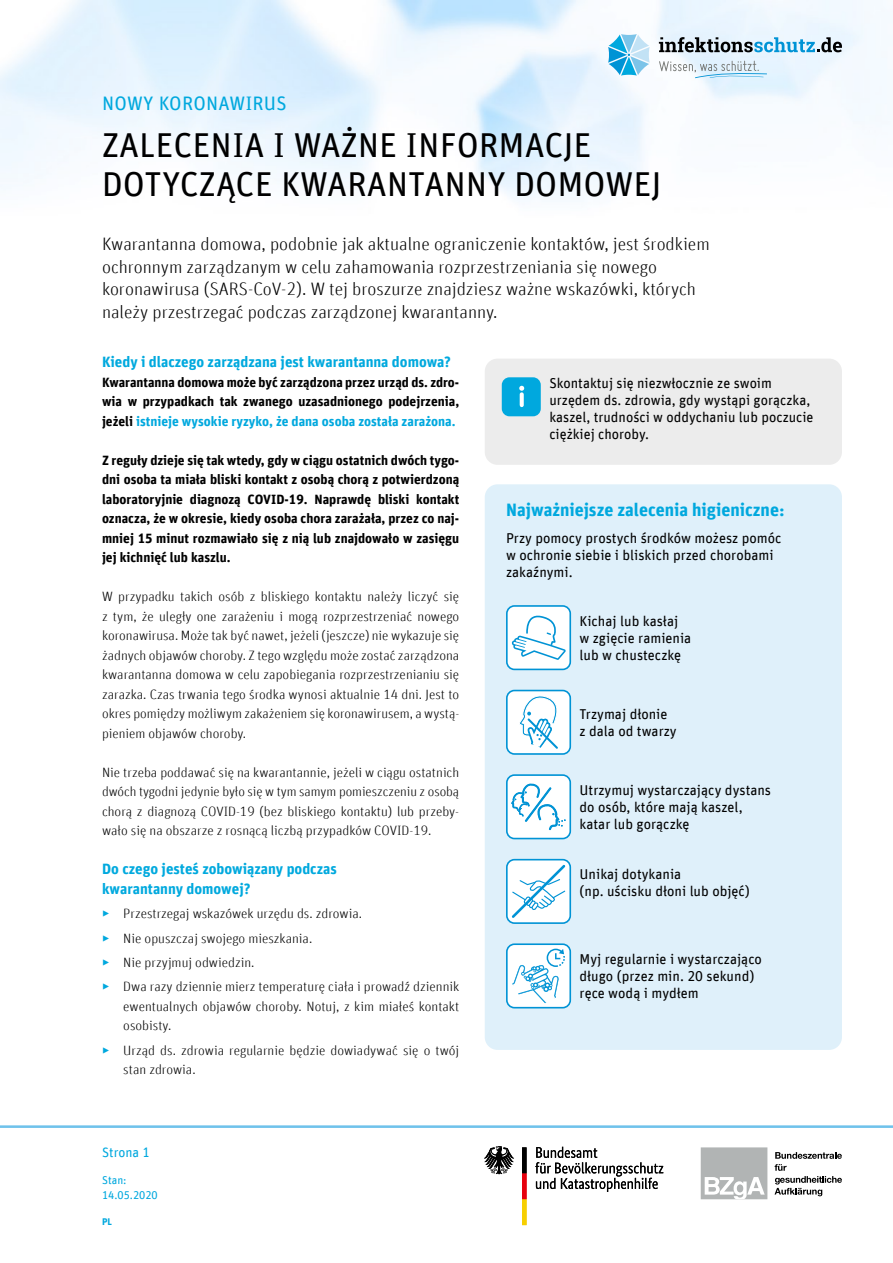
<style>
.page{position:relative;width:893px;height:1263px;background:#fff}
.page>*{position:absolute;margin:0;border:0;box-sizing:border-box;transform-origin:0 0}
.Titel{font:34.5px "Unit Offc Pro";color:#000}
.Subtitle{font:19.5px "Unit Offc Pro";letter-spacing:.01em;color:#00a8de}
.p-einstiegstext{font:300 18px/22.5px "Unit Offc Pro";color:#000}
.h-box{font:700 18px "Unit Offc Pro";color:#00a8de}
.t1{font:700 15px/19.5px "Unit Offc Pro";color:#00a9de}
.p-box{font:14.25px/17px "Unit Offc Pro";color:#000}
.t2{font:300 13.5px/19.5px "Unit Offc Pro";color:#000;text-align:justify}
.p-ohne_abstand{font:700 13.5px/19.5px "Unit Offc Pro";color:#000;text-align:justify}
.t3{font:13.5px "Unit Offc Pro";color:#00a8de}
.t4{font:11.25px/15.8px "Unit Offc Pro";color:#00a8de}
.t5{font:700 9.75px "Unit Offc Pro";color:#00a8de}
.s1{color:#00a8de}
</style>
<div class="page">
<hr style="left:0;top:1125px;width:893px;height:3px;background:#6fc2eb">
<svg style="left:659px;top:37px;width:183px;height:15px;background:#8aa5b3"></svg>
<svg style="left:659px;top:61px;width:108px;height:17px"></svg>
<svg style="left:608px;top:34px;width:42px;height:42px"></svg>
<svg style="left:774px;top:1152px;width:68px;height:44px"></svg>
<div style="left:701px;top:1147px;width:66px;height:52px;background:#b1b4b4"></div>
<svg style="left:705px;top:1177px;width:60px;height:22px"></svg>
<svg style="left:535px;top:1147px;width:128px;height:45px"></svg>
<svg style="left:484px;top:1146px;width:30px;height:28px"></svg>
<svg style="left:522px;top:1147px;width:5px;height:78px"></svg>
<div style="left:485px;top:359px;width:357px;height:106px;background:#ececec;border-radius:13px"></div>
<div style="left:502px;top:377px;width:39px;height:39px;background:#00a8de;border-radius:8px"></div>
<svg style="left:520px;top:394px;width:4px;height:11px"></svg>
<svg style="left:519px;top:386px;width:5px;height:5px"></svg>
<div style="left:485px;top:484px;width:357px;height:566px;background:#dff0fa;border-radius:13px"></div>
<div style="left:507px;top:944px;width:63px;height:64px;background:#fff;border-radius:8px"></div>
<div style="left:506px;top:943px;width:65px;height:65px;border:2px solid #0093d5;border-radius:8px"></div>
<svg style="left:512px;top:949px;width:53px;height:54px"></svg>
<div style="left:506px;top:859px;width:65px;height:65px;border:2px solid #0093d5;border-radius:8px"></div>
<svg style="left:509px;top:862px;width:59px;height:58px;background:#e0f1f9"></svg>
<div style="left:507px;top:775px;width:63px;height:63px;background:#fff;border-radius:8px"></div>
<div style="left:506px;top:774px;width:65px;height:65px;border:2px solid #0093d5;border-radius:8px"></div>
<svg style="left:512px;top:783px;width:54px;height:47px"></svg>
<div style="left:507px;top:690px;width:63px;height:64px;background:#fff;border-radius:8px"></div>
<div style="left:506px;top:690px;width:65px;height:65px;border:2px solid #0093d5;border-radius:8px"></div>
<svg style="left:519px;top:696px;width:39px;height:53px"></svg>
<div style="left:507px;top:606px;width:63px;height:63px;background:#fff;border-radius:8px"></div>
<div style="left:506px;top:605px;width:65px;height:65px;border:2px solid #0093d5;border-radius:8px"></div>
<svg style="left:512px;top:615px;width:54px;height:45px"></svg>
<p class="Subtitle" style="left:102px;top:89px;width:186px">NOWY KORONAWIRUS</p>
<h1 class="Titel" style="left:102px;top:121px;width:491px">ZALECENIA I WAŻNE INFORMACJE</h1>
<h1 class="Titel" style="left:102px;top:160px;width:561px">DOTYCZĄCE KWARANTANNY DOMOWEJ</h1>
<p class="p-einstiegstext" style="left:102px;top:232px;width:609px">Kwarantanna domowa, podobnie jak aktualne ograniczenie kontaktów, jest środkiem ochronnym zarządzanym w celu zahamowania rozprzestrzeniania się nowego koronawirusa (SARS-CoV-2). W tej broszurze znajdziesz ważne wskazówki, których należy przestrzegać podczas zarządzonej kwarantanny.</p>
<h1 class="t1" style="left:102px;top:351px;width:350px">Kiedy i dlaczego zarządzana jest kwarantanna domowa?</h1>
<p class="p-ohne_abstand" style="left:102px;top:372px;width:359px">Kwarantanna domowa może być zarządzona przez urząd ds. zdro&shy;wia w przypadkach tak zwanego uzasadnionego podejrzenia, jeżeli <span class="s1">istnieje wysokie ryzyko, że dana osoba została zarażona.</span></p>
<p class="p-ohne_abstand" style="left:102px;top:450px;width:359px">Z reguły dzieje się tak wtedy, gdy w ciągu ostatnich dwóch tygo&shy;dni osoba ta miała bliski kontakt z osobą chorą z potwierdzoną laboratoryjnie diagnozą COVID-19. Naprawdę bliski kontakt oznacza, że w okresie, kiedy osoba chora zarażała, przez co naj&shy;mniej 15 minut rozmawiało się z nią lub znajdowało w zasięgu jej kichnięć lub kaszlu.</p>
<p class="t2" style="left:102px;top:587px;width:359px">W przypadku takich osób z bliskiego kontaktu należy liczyć się z tym, że uległy one zarażeniu i mogą rozprzestrzeniać nowego koronawirusa. Może tak być nawet, jeżeli (jeszcze) nie wykazuje się żadnych objawów choroby. Z tego względu może zostać zarządzona kwarantanna domowa w celu zapobiegania rozprzestrzenianiu się zarazka. Czas trwania tego środka wynosi aktualnie 14 dni. Jest to okres pomiędzy możliwym zakażeniem się koronawirusem, a wystą&shy;pieniem objawów choroby.</p>
<p class="t2" style="left:102px;top:762px;width:359px">Nie trzeba poddawać się na kwarantannie, jeżeli w ciągu ostatnich dwóch tygodni jedynie było się w tym samym pomieszczeniu z osobą chorą z diagnozą COVID-19 (bez bliskiego kontaktu) lub przeby&shy;wało się na obszarze z rosnącą liczbą przypadków COVID-19.</p>
<h1 class="t1" style="left:102px;top:858px;width:236px">Do czego jesteś zobowiązany podczas kwarantanny domowej?</h1>
<p class="t2" style="left:102px;top:903px;width:262px"><span class="s1">▶</span> Przestrzegaj wskazówek urzędu ds. zdrowia.</p>
<p class="t2" style="left:102px;top:928px;width:212px"><span class="s1">▶</span> Nie opuszczaj swojego mieszkania.</p>
<p class="t2" style="left:102px;top:952px;width:154px"><span class="s1">▶</span> Nie przyjmuj odwiedzin.</p>
<p class="t2" style="left:123px;top:977px;width:337px;text-indent:-21px"><span class="s1">▶</span> Dwa razy dziennie mierz temperaturę ciała i prowadź dziennik ewentualnych objawów choroby. Notuj, z kim miałeś kontakt osobisty.</p>
<p class="t2" style="left:123px;top:1040px;width:337px;text-indent:-21px"><span class="s1">▶</span> Urząd ds. zdrowia regularnie będzie dowiadywać się o twój stan zdrowia.</p>
<p class="t3" style="left:102px;top:1142px;width:49px">Strona 1</p>
<p class="t4" style="left:102px;top:1171px;width:57px">Stan:<br>14.05.2020</p>
<p class="t5" style="left:102px;top:1215px;width:12px">PL</p>
<p class="p-box" style="left:549px;top:374px;width:266px">Skontaktuj się niezwłocznie ze swoim urzędem ds. zdrowia, gdy wystąpi gorączka, kaszel, trudności w oddychaniu lub poczucie ciężkiej choroby.</p>
<p class="h-box" style="left:506px;top:497px;width:280px">Najważniejsze zalecenia higieniczne:</p>
<p class="p-box" style="left:506px;top:529px;width:277px">Przy pomocy prostych środków możesz pomóc w ochronie siebie i bliskich przed chorobami zakaźnymi.</p>
<p class="p-box" style="left:580px;top:611px;width:113px">Kichaj lub kasłaj w zgięcie ramienia lub w chusteczkę</p>
<p class="p-box" style="left:580px;top:704px;width:99px">Trzymaj dłonie z dala od twarzy</p>
<p class="p-box" style="left:580px;top:781px;width:193px">Utrzymuj wystarczający dystans do osób, które mają kaszel, katar lub gorączkę</p>
<p class="p-box" style="left:580px;top:865px;width:172px">Unikaj dotykania<br>(np. uścisku dłoni lub objęć)</p>
<p class="p-box" style="left:580px;top:950px;width:184px">Myj regularnie i wystarczająco długo (przez min. 20 sekund) ręce wodą i mydłem</p>
</div>
